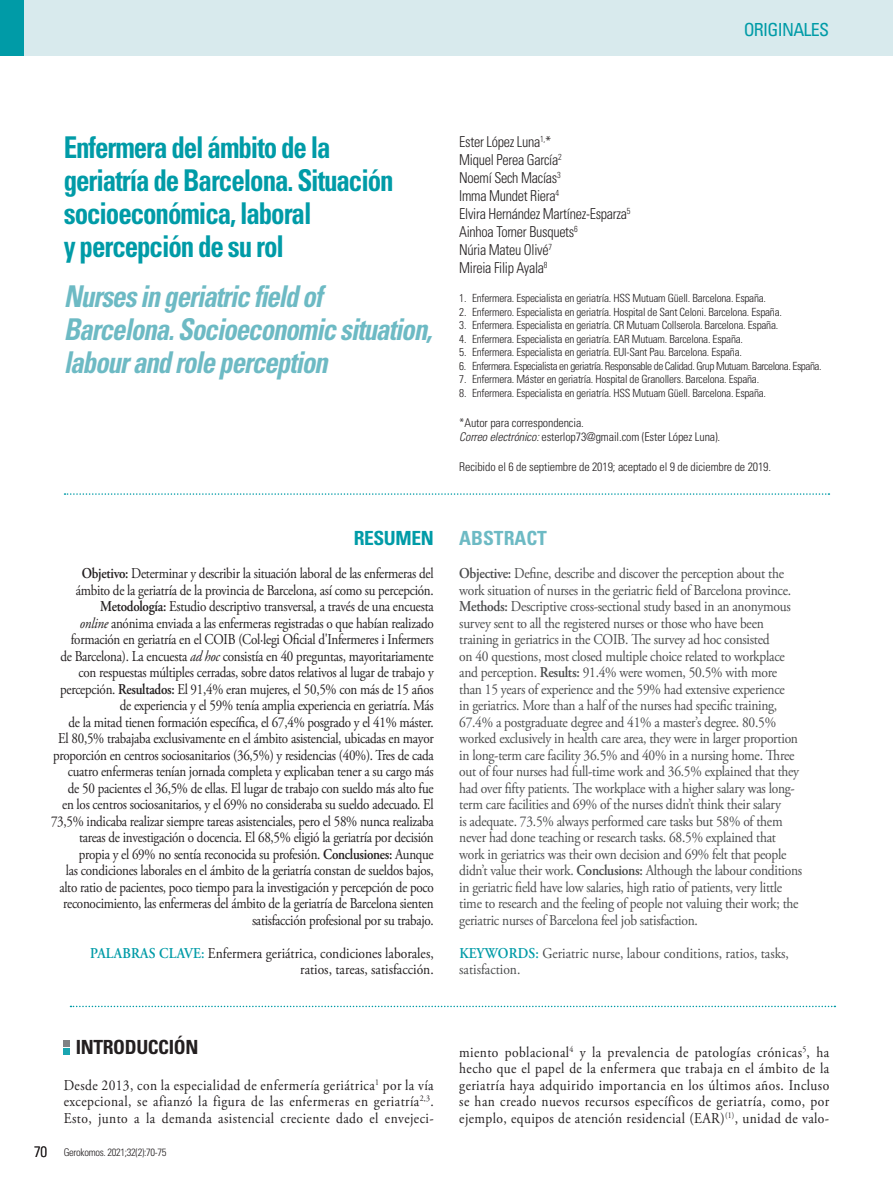
<style>
.page{position:relative;width:893px;height:1191px;background:#fff}
.page>*{position:absolute;margin:0;border:0;box-sizing:border-box;transform-origin:0 0}
.INC_-_Titulo_ESP{font:700 condensed 30px/33px "Univers LT Std";letter-spacing:-.04em;color:#009ba7;scale:.9 1}
.INC_-_Titulo_ING{font:italic 700 condensed 30px/33px "Univers LT Std";letter-spacing:-.04em;color:#6dbac4;scale:.9 1}
.GAL_-_Cat_A_primeres{font:700 condensed 19.5px "Univers LT Std";letter-spacing:-.02em;color:#231f20}
.GAL_-_Cat_A{font:700 condensed 19.5px "Univers LT Std";color:#6dbac4}
.GAL_-_Cat_A-2{font:700 condensed 19.5px "Univers LT Std";letter-spacing:-.02em;color:#009ba7}
.t1{font:condensed 18px "Univers LT Std";letter-spacing:-.04em;color:#009ba7}
.INC_-_Gal_intro_ESP{font:15px/16.5px "Adobe Garamond Pro";letter-spacing:-.02em;color:#231f20;text-align:right;scale:.87 1}
.INC_-_Gal_intro_ENG{font:15px/16.5px "Adobe Garamond Pro";letter-spacing:-.02em;color:#4b4c4d;scale:.9 1}
.GAL_-_Galerada_Prime{font:15px/16.5px "Adobe Garamond Pro";letter-spacing:.03em;color:#231f20;text-align:justify;scale:.9 1}
.INC_-_Autores{font:300 condensed 15px "Univers LT Std";letter-spacing:-.02em;color:#231f20;scale:.94 1}
.INC_-_Gal_intro_ESP-2{font:15px/16.5px "Adobe Garamond Pro";color:#231f20;text-align:right;scale:.9 1}
.INC_-_Gal_intro_ENG-2{font:15px/16.5px "Adobe Garamond Pro";color:#4b4c4d;scale:.9 1}
.INC_-_Carrecs___corr{font:300 condensed 12px "Univers LT Std";letter-spacing:-.01em;color:#231f20}
.INC_-_Carrecs___corr-2{font:300 condensed 11.25px "Univers LT Std";letter-spacing:-.02em;color:#231f20}
.INC_-_Carrecs___corr-3{font:300 condensed 11.25px "Univers LT Std";letter-spacing:-.04em;color:#231f20}
.t2{font:300 condensed 10.5px "Univers LT Std";letter-spacing:-.03em;color:#231f20}
.s1{font-weight:600}
.s2{font-style:italic}
.s3{font-weight:600;color:#009ba7}
.s4{font-size:15px}
</style>
<div class="page">
<div style="left:0;top:0;width:893px;height:55px;background:#d8eaed"></div>
<div style="left:0;top:0;width:24px;height:55px;background:#009ba7"></div>
<svg style="left:65px;top:493px;width:764px;height:2px"></svg>
<svg style="left:70px;top:1005px;width:765px;height:2px"></svg>
<svg style="left:64px;top:1040px;width:6px;height:14px"></svg>
<p class="t1" style="left:744px;top:18px;width:87px">ORIGINALES</p>
<p class="INC_-_Titulo_ESP" style="left:64px;top:130px;width:368px">Enfermera del ámbito de la geriatría de Barcelona. Situación socioeconómica, laboral<br>y percepción de su rol</p>
<p class="INC_-_Titulo_ING" style="left:64px;top:280px;width:411px">Nurses in geriatric field of<br>Barcelona. Socioeconomic situation, labour and role perception</p>
<p class="GAL_-_Cat_A-2" style="left:354px;top:526px;width:82px">RESUMEN</p>
<p class="INC_-_Gal_intro_ESP" style="left:51px;top:565px;width:441px"><span class="s1">Objetivo:</span> Determinar y describir la situación laboral de las enfermeras del ámbito de la geriatría de la provincia de Barcelona, así como su percepción.<br><span class="s1">Metodología:</span> Estudio descriptivo transversal, a través de una encuesta<br><span class="s2">online</span> anónima enviada a las enfermeras registradas o que habían realizado formación en geriatría en el COIB (Col·legi Oficial d'Infermeres i Infermers<br>de Barcelona). La encuesta <span class="s2">ad hoc</span> consistía en 40 preguntas, mayoritariamente con respuestas múltiples cerradas, sobre datos relativos al lugar de trabajo y percepción. <span class="s1">Resultados:</span> El 91,4% eran mujeres, el 50,5% con más de 15 años de experiencia y el 59% tenía amplia experiencia en geriatría. Más<br>de la mitad tienen formación específica, el 67,4% posgrado y el 41% máster.<br>El 80,5% trabajaba exclusivamente en el ámbito asistencial, ubicadas en mayor proporción en centros sociosanitarios (36,5%) y residencias (40%). Tres de cada cuatro enfermeras tenían jornada completa y explicaban tener a su cargo más<br>de 50 pacientes el 36,5% de ellas. El lugar de trabajo con sueldo más alto fue<br>en los centros sociosanitarios, y el 69% no consideraba su sueldo adecuado. El 73,5% indicaba realizar siempre tareas asistenciales, pero el 58% nunca realizaba tareas de investigación o docencia. El 68,5% eligió la geriatría por decisión propia y el 69% no sentía reconocida su profesión. <span class="s1">Conclusiones:</span> Aunque<br>las condiciones laborales en el ámbito de la geriatría constan de sueldos bajos, alto ratio de pacientes, poco tiempo para la investigación y percepción de poco reconocimiento, las enfermeras del ámbito de la geriatría de Barcelona sienten satisfacción profesional por su trabajo.</p>
<p class="INC_-_Gal_intro_ESP-2" style="left:90px;top:945px;width:383px"><span class="s3">PALABRAS CLAVE:</span> Enfermera geriátrica, condiciones laborales, ratios, tareas, satisfacción.</p>
<p class="GAL_-_Cat_A_primeres" style="left:76px;top:1035px;width:124px">INTRODUCCIÓN</p>
<p class="GAL_-_Galerada_Prime" style="left:64px;top:1077px;width:413px">Desde 2013, con la especialidad de enfermería geriátrica<sup>1</sup> por la vía excepcional, se afianzó la figura de las enfermeras en geriatría<sup>2,3</sup>.<br>Esto, junto a la demanda asistencial creciente dado el envejeci-</p>
<p class="t2" style="left:34px;top:1145px;width:134px"><span class="s4">70</span> Gerokomos. 2021;32(2):70-75</p>
<p class="INC_-_Autores" style="left:459px;top:133px;width:100px">Ester López Luna<sup>1,</sup>*</p>
<p class="INC_-_Autores" style="left:459px;top:151px;width:110px">Miquel Perea García<sup>2</sup></p>
<p class="INC_-_Autores" style="left:459px;top:169px;width:109px">Noemí Sech Macías<sup>3</sup></p>
<p class="INC_-_Autores" style="left:459px;top:187px;width:108px">Imma Mundet Riera<sup>4</sup></p>
<p class="INC_-_Autores" style="left:459px;top:205px;width:184px">Elvira Hernández Martínez-Esparza<sup>5</sup></p>
<p class="INC_-_Autores" style="left:459px;top:223px;width:128px">Ainhoa Torner Busquets<sup>6</sup></p>
<p class="INC_-_Autores" style="left:459px;top:241px;width:100px">Núria Mateu Olivé<sup>7</sup></p>
<p class="INC_-_Autores" style="left:459px;top:259px;width:95px">Mireia Filip Ayala<sup>8</sup></p>
<p class="INC_-_Carrecs___corr-2" style="left:459px;top:292px;width:308px">1. Enfermera. Especialista en geriatría. HSS Mutuam Güell. Barcelona. España.</p>
<p class="INC_-_Carrecs___corr-2" style="left:459px;top:305px;width:324px">2. Enfermero. Especialista en geriatría. Hospital de Sant Celoni. Barcelona. España.</p>
<p class="INC_-_Carrecs___corr-2" style="left:459px;top:319px;width:321px">3. Enfermera. Especialista en geriatría. CR Mutuam Collserola. Barcelona. España.</p>
<p class="INC_-_Carrecs___corr-2" style="left:459px;top:332px;width:285px">4. Enfermera. Especialista en geriatría. EAR Mutuam. Barcelona. España.</p>
<p class="INC_-_Carrecs___corr-2" style="left:459px;top:346px;width:284px">5. Enfermera. Especialista en geriatría. EUI-Sant Pau. Barcelona. España.</p>
<p class="INC_-_Carrecs___corr-3" style="left:459px;top:359px;width:364px">6. Enfermera. Especialista en geriatría. Responsable de Calidad. Grup Mutuam. Barcelona. España.</p>
<p class="INC_-_Carrecs___corr-2" style="left:459px;top:373px;width:301px">7. Enfermera. Máster en geriatría. Hospital de Granollers. Barcelona. España.</p>
<p class="INC_-_Carrecs___corr-2" style="left:459px;top:386px;width:308px">8. Enfermera. Especialista en geriatría. HSS Mutuam Güell. Barcelona. España.</p>
<p class="INC_-_Carrecs___corr" style="left:459px;top:415px;width:126px">*Autor para correspondencia.</p>
<p class="INC_-_Carrecs___corr" style="left:459px;top:430px;width:263px"><span class="s2">Correo electrónico:</span> esterlop73@gmail.com (Ester López Luna).</p>
<p class="INC_-_Carrecs___corr" style="left:459px;top:460px;width:313px">Recibido el 6 de septiembre de 2019; aceptado el 9 de diciembre de 2019.</p>
<p class="GAL_-_Cat_A" style="left:459px;top:526px;width:89px">ABSTRACT</p>
<p class="INC_-_Gal_intro_ENG" style="left:459px;top:565px;width:383px"><span class="s1">Objective:</span> Define, describe and discover the perception about the work situation of nurses in the geriatric field of Barcelona province.<br><span class="s1">Methods:</span> Descriptive cross-sectional study based in an anonymous survey sent to all the registered nurses or those who have been training in geriatrics in the COIB. The survey ad hoc consisted<br>on 40 questions, most closed multiple choice related to workplace and perception. <span class="s1">Results:</span> 91.4% were women, 50.5% with more than 15 years of experience and the 59% had extensive experience<br>in geriatrics. More than a half of the nurses had specific training, 67.4% a postgraduate degree and 41% a master’s degree. 80.5% worked exclusively in health care area, they were in larger proportion in long-term care facility 36.5% and 40% in a nursing home. Three out of four nurses had full-time work and 36.5% explained that they had over fifty patients. The workplace with a higher salary was long&shy;term care facilities and 69% of the nurses didn’t think their salary<br>is adequate. 73.5% always performed care tasks but 58% of them never had done teaching or research tasks. 68.5% explained that work in geriatrics was their own decision and 69% felt that people didn’t value their work. <span class="s1">Conclusions:</span> Although the labour conditions in geriatric field have low salaries, high ratio of patients, very little time to research and the feeling of people not valuing their work; the geriatric nurses of Barcelona feel job satisfaction.</p>
<p class="INC_-_Gal_intro_ENG-2" style="left:459px;top:945px;width:368px"><span class="s3">KEYWORDS:</span> Geriatric nurse, labour conditions, ratios, tasks, satisfaction.</p>
<p class="GAL_-_Galerada_Prime" style="left:459px;top:1044px;width:413px">miento poblacional<sup>4</sup> y la prevalencia de patologías crónicas<sup>5</sup>, ha hecho que el papel de la enfermera que trabaja en el ámbito de la geriatría haya adquirido importancia en los últimos años. Incluso se han creado nuevos recursos específicos de geriatría, como, por ejemplo, equipos de atención residencial (EAR)<sup>(1)</sup>, unidad de valo-</p>
</div>
